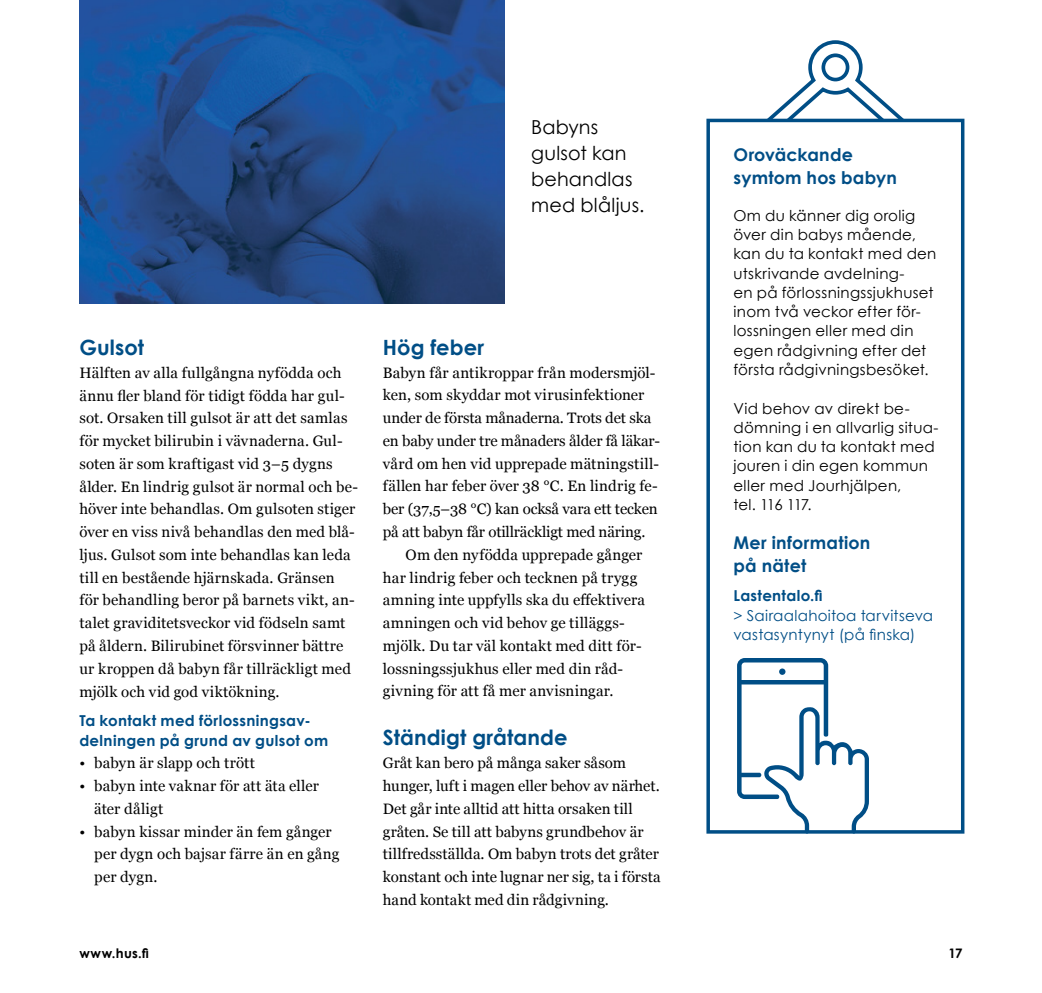
<style>
.page{position:relative;width:1042px;height:993px;background:#fff}
.page>*{position:absolute;margin:0;border:0;box-sizing:border-box;transform-origin:0 0}
.VÄLIOTSIKKO{font:700 21px "Century Gothic";letter-spacing:.005em;color:#004e86}
.INGRESSI___NOSTO{font:19.25px/26.2px "Century Gothic";letter-spacing:.01em;color:#000}
.VÄLIOTSIKKO-2{font:700 17.5px/22.8px "Century Gothic";letter-spacing:.01em;color:#004e86}
.LEIPATEKSTI{font:15.05px/22.8px "Georgia";letter-spacing:.005em;color:#000}
.LEIPATEKSTI-2{font:15.05px/19.2px "Century Gothic";letter-spacing:.02em;color:#000}
.LEIPATEKSTI-3{font:700 15.05px/19.2px "Century Gothic";letter-spacing:.02em;color:#004e86}
.VÄLIOTSIKKO-3{font:15.05px/19.2px "Century Gothic";letter-spacing:.02em;color:#004e86}
.VÄLIOTSIKKO-4{font:700 15.05px "Century Gothic";letter-spacing:.02em;color:#004e86}
.t1{font:700 13.12px "Century Gothic";letter-spacing:.02em;color:#000}
</style>
<div class="page">
<svg style="left:734px;top:40px;width:203px;height:79px"></svg>
<div style="left:706px;top:119px;width:258px;height:714px;background:#fff;border:4px solid #004e86"></div>
<img style="left:79px;top:0;width:425px;height:304px">
<svg style="left:737px;top:658px;width:132px;height:175px"></svg>
<p class="INGRESSI___NOSTO" style="left:531px;top:113px;width:115px">Babyns gulsot kan behandlas med blåljus.</p>
<p class="VÄLIOTSIKKO" style="left:79px;top:334px;width:66px">Gulsot</p>
<p class="LEIPATEKSTI" style="left:79px;top:360px;width:280px">Hälften av alla fullgångna nyfödda och ännu fler bland för tidigt födda har gul&shy;sot. Orsaken till gulsot är att det samlas för mycket bilirubin i vävnaderna. Gul&shy;soten är som kraftigast vid 3–5 dygns ålder. En lindrig gulsot är normal och be&shy;höver inte behandlas. Om gulsoten stiger över en viss nivå behandlas den med blå&shy;ljus. Gulsot som inte behandlas kan leda till en bestående hjärnskada. Gränsen<br>för behandling beror på barnets vikt, an&shy;talet graviditetsveckor vid födseln samt på åldern. Bilirubinet försvinner bättre ur kroppen då babyn får tillräckligt med mjölk och vid god viktökning.</p>
<p class="LEIPATEKSTI-3" style="left:79px;top:710px;width:250px">Ta kontakt med förlossningsav&shy;delningen på grund av gulsot om</p>
<p class="LEIPATEKSTI" style="left:79px;top:750px;width:177px">• babyn är slapp och trött</p>
<p class="LEIPATEKSTI" style="left:94px;top:773px;width:226px;text-indent:-15px">• babyn inte vaknar för att äta eller äter dåligt</p>
<p class="LEIPATEKSTI" style="left:94px;top:819px;width:247px;text-indent:-15px">• babyn kissar minder än fem gånger per dygn och bajsar färre än en gång per dygn.</p>
<p class="VÄLIOTSIKKO" style="left:383px;top:334px;width:103px">Hög feber</p>
<p class="LEIPATEKSTI" style="left:383px;top:360px;width:279px">Babyn får antikroppar från modersmjöl&shy;ken, som skyddar mot virusinfektioner under de första månaderna. Trots det ska en baby under tre månaders ålder få läkar&shy;vård om hen vid upprepade mätningstill&shy;fällen har feber över 38 °C. En lindrig fe&shy;ber (37,5–38 °C) kan också vara ett tecken på att babyn får otillräckligt med näring.</p>
<p class="LEIPATEKSTI" style="left:383px;top:542px;width:264px;text-indent:23px">Om den nyfödda upprepade gånger har lindrig feber och tecknen på trygg amning inte uppfylls ska du effektivera amningen och vid behov ge tilläggs&shy;mjölk. Du tar väl kontakt med ditt för&shy;lossningssjukhus eller med din råd&shy;givning för att få mer anvisningar.</p>
<p class="VÄLIOTSIKKO" style="left:383px;top:724px;width:186px">Ständigt gråtande</p>
<p class="LEIPATEKSTI" style="left:383px;top:750px;width:279px">Gråt kan bero på många saker såsom hunger, luft i magen eller behov av närhet.<br>Det går inte alltid att hitta orsaken till gråten. Se till att babyns grundbehov är tillfredsställda. Om babyn trots det gråter konstant och inte lugnar ner sig, ta i första hand kontakt med din rådgivning.</p>
<p class="VÄLIOTSIKKO-2" style="left:733px;top:143px;width:165px">Oroväckande symtom hos babyn</p>
<p class="LEIPATEKSTI-2" style="left:733px;top:205px;width:204px">Om du känner dig orolig över din babys mående, kan du ta kontakt med den utskrivande avdelning-<br>en på förlossningssjukhuset inom två veckor efter för&shy;lossningen eller med din egen rådgivning efter det första rådgivningsbesöket.</p>
<p class="LEIPATEKSTI-2" style="left:733px;top:398px;width:206px">Vid behov av direkt be&shy;dömning i en allvarlig situa&shy;tion kan du ta kontakt med jouren i din egen kommun eller med Jourhjälpen,<br>tel. 116 117.</p>
<p class="VÄLIOTSIKKO-2" style="left:733px;top:530px;width:138px">Mer information på nätet</p>
<p class="VÄLIOTSIKKO-4" style="left:733px;top:586px;width:91px">Lastentalo.fi</p>
<p class="VÄLIOTSIKKO-3" style="left:733px;top:605px;width:201px">&gt; Sairaalahoitoa tarvitseva vastasyntynyt (på finska)</p>
<p class="t1" style="left:79px;top:944px;width:71px">www.hus.fi</p>
<p class="t1" style="left:948px;top:944px;width:16px">17</p>
</div>
